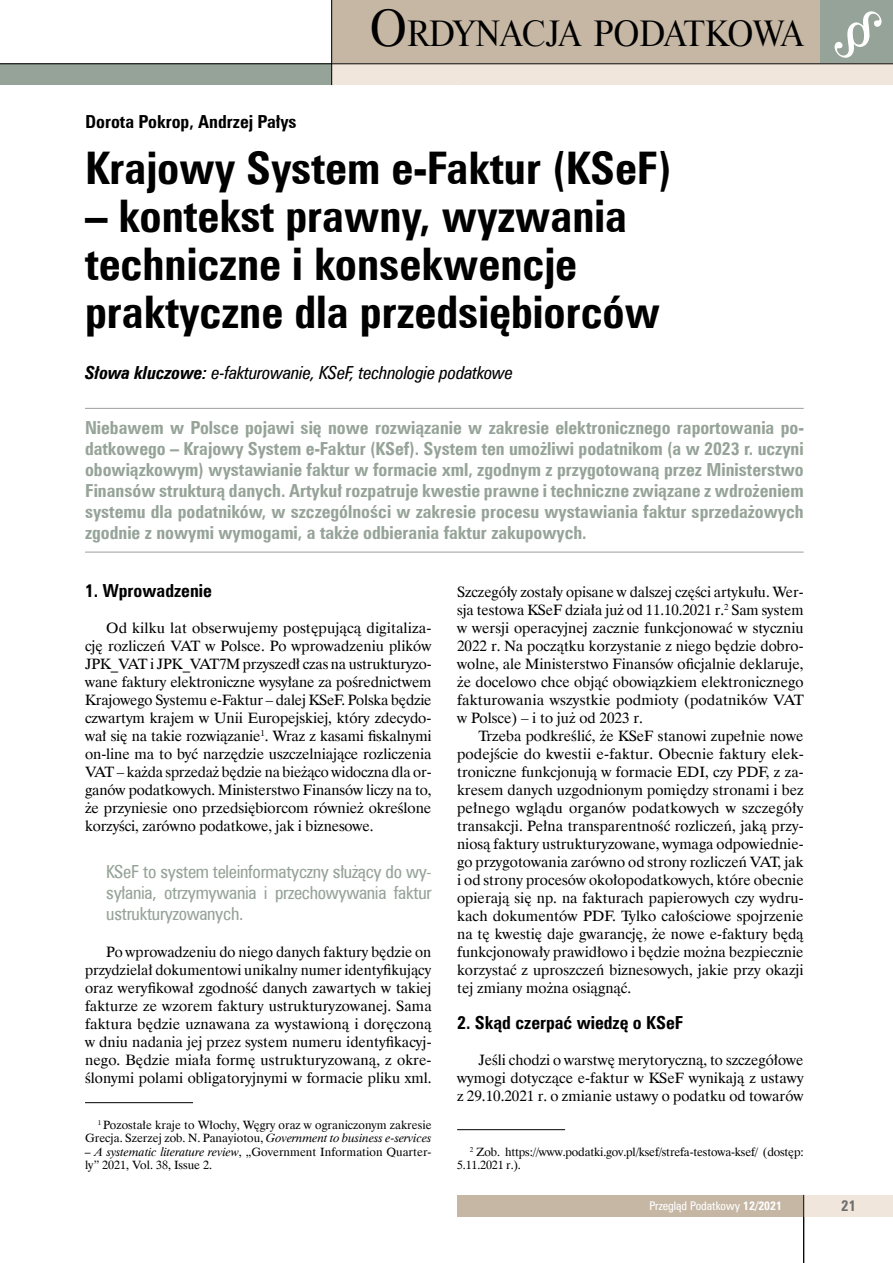
<style>
.page{position:relative;width:893px;height:1263px;background:#fff}
.page>*{position:absolute;margin:0;border:0;box-sizing:border-box;transform-origin:0 0}
.t1{font:700 45px/48px "Zurich Cn EU";color:#000}
.t2{font:34.65px "Dutch 801 Hd EU";letter-spacing:-.03em;color:#000;scale:.96 1}
.t3{font:700 18px/21px "Zurich Cn EU";color:#96a398;text-align:justify}
.t4{font:18px/21px "Zurich Cn EU";letter-spacing:-.015em;color:#96a398;text-align:justify}
.t5{font:700 18px "Zurich Cn EU";color:#000}
.t6{font:italic 18px "Zurich Cn EU";letter-spacing:-.01em;color:#000}
.t7{font:15px/18px "Dutch 801 EU Normal";color:#000;text-align:justify}
.t8{font:700 15px "Zurich Cn EU";color:#6f6f6e}
.t9{font:12px/13.5px "Dutch 801 EU Normal";color:#000}
.t10{font:12px "Zurich Cn EU";color:#fff}
.t11{font:700 12px "Zurich Cn EU";color:#fff}
.s1{font-size:49.5px}
.s2{font-weight:700}
.s3{font-family:"Dutch 801 EU Italic"}
</style>
<div class="page">
<div style="left:332px;top:0;width:489px;height:63px;background:#c6b7a4"></div>
<div style="left:0;top:64px;width:332px;height:21px;background:#96a398"></div>
<div style="left:821px;top:0;width:72px;height:63px;background:#96a398"></div>
<svg style="left:834px;top:11px;width:48px;height:47px"></svg>
<div style="left:332px;top:64px;width:561px;height:21px;background:#f0e6db"></div>
<hr style="left:0;top:63px;width:893px;height:1px;background:#000">
<hr style="left:331px;top:0;width:1px;height:85px;background:#000">
<div style="left:457px;top:1195px;width:347px;height:21px;background:#c6b7a4"></div>
<div style="left:804px;top:1195px;width:89px;height:21px;background:#f0e6db"></div>
<hr style="left:803px;top:1195px;width:1px;height:68px;background:#000">
<hr style="left:85px;top:408px;width:719px;height:1px;background:#9c9d9d">
<hr style="left:85px;top:552px;width:719px;height:1px;background:#9c9d9d">
<hr style="left:85px;top:1102px;width:108px;height:1px;background:#000">
<hr style="left:457px;top:1129px;width:108px;height:1px;background:#000">
<h2 class="t2" style="left:370px;top:13px;width:453px"><span class="s1">O</span>RDYNACJA PODATKOWA</h2>
<p class="t5" style="left:85px;top:110px;width:213px">Dorota Pokrop, Andrzej Pałys</p>
<h1 class="t1" style="left:85px;top:144px;width:588px">Krajowy System e-Faktur (KSeF)</h1>
<h1 class="t1" style="left:85px;top:192px;width:577px">– kontekst prawny, wyzwania techniczne i konsekwencje praktyczne dla przedsiębiorców</h1>
<p class="t6" style="left:85px;top:362px;width:430px"><span class="s2">Słowa kluczowe:</span> e-fakturowanie, KSeF, technologie podatkowe</p>
<p class="t3" style="left:85px;top:417px;width:720px">Niebawem w Polsce pojawi się nowe rozwiązanie w zakresie elektronicznego raportowania po&shy;datkowego – Krajowy System e-Faktur (KSef). System ten umożliwi podatnikom (a w 2023 r. uczyni obowiązkowym) wystawianie faktur w formacie xml, zgodnym z przygotowaną przez Ministerstwo Finansów strukturą danych. Artykuł rozpatruje kwestie prawne i techniczne związane z wdrożeniem systemu dla podatników, w szczególności w zakresie procesu wystawiania faktur sprzedażowych zgodnie z nowymi wymogami, a także odbierania faktur zakupowych.</p>
<p class="t5" style="left:85px;top:579px;width:128px">1. Wprowadzenie</p>
<p class="t7" style="left:85px;top:619px;width:348px;text-indent:21px">Od kilku lat obserwujemy postępującą digitaliza&shy;cję rozliczeń VAT w Polsce. Po wprowadzeniu plików JPK_VAT i JPK_VAT7M przyszedł czas na ustrukturyzo&shy;wane faktury elektroniczne wysyłane za pośrednictwem Krajowego Systemu e-Faktur – dalej KSeF. Polska będzie czwartym krajem w Unii Europejskiej, który zdecydo&shy;wał się na takie rozwiązanie<sup>1</sup>. Wraz z kasami fiskalnymi on-line ma to być narzędzie uszczelniające rozliczenia VAT – każda sprzedaż będzie na bieżąco widoczna dla or&shy;ganów podatkowych. Ministerstwo Finansów liczy na to, że przyniesie ono przedsiębiorcom również określone korzyści, zarówno podatkowe, jak i biznesowe.</p>
<p class="t4" style="left:106px;top:861px;width:327px">KSeF to system teleinformatyczny służący do wy&shy;syłania, otrzymywania i przechowywania faktur ustrukturyzowanych.</p>
<p class="t7" style="left:85px;top:943px;width:348px;text-indent:21px">Po wprowadzeniu do niego danych faktury będzie on przydzielał dokumentowi unikalny numer identyfikujący oraz weryfikował zgodność danych zawartych w takiej fakturze ze wzorem faktury ustrukturyzowanej. Sama faktura będzie uznawana za wystawioną i doręczoną w dniu nadania jej przez system numeru identyfikacyj&shy;nego. Będzie miała formę ustrukturyzowaną, z okre&shy;ślonymi polami obligatoryjnymi w formacie pliku xml.</p>
<p class="t9" style="left:85px;top:1118px;width:348px;text-align:right"><sup>1</sup> Pozostałe kraje to Włochy, Węgry oraz w ograniczonym zakresie<br>Grecja. Szerzej zob. N. Panayiotou, <span class="s3">Government to business e-services</span></p>
<p class="t9" style="left:85px;top:1145px;width:348px"><span class="s3">– A systematic literature review</span>, „Government Information Quarter&shy;ly” 2021, Vol. 38, Issue 2.</p>
<p class="t7" style="left:457px;top:583px;width:348px">Szczegóły zostały opisane w dalszej części artykułu. Wer&shy;sja testowa KSeF działa już od 11.10.2021 r.<sup>2</sup> Sam system w wersji operacyjnej zacznie funkcjonować w styczniu 2022 r. Na początku korzystanie z niego będzie dobro&shy;wolne, ale Ministerstwo Finansów oficjalnie deklaruje, że docelowo chce objąć obowiązkiem elektronicznego fakturowania wszystkie podmioty (podatników VAT w Polsce) – i to już od 2023 r.</p>
<p class="t7" style="left:457px;top:727px;width:348px;text-indent:21px">Trzeba podkreślić, że KSeF stanowi zupełnie nowe podejście do kwestii e-faktur. Obecnie faktury elek&shy;troniczne funkcjonują w formacie EDI, czy PDF, z za&shy;kresem danych uzgodnionym pomiędzy stronami i bez pełnego wglądu organów podatkowych w szczegóły transakcji. Pełna transparentność rozliczeń, jaką przy&shy;niosą faktury ustrukturyzowane, wymaga odpowiednie&shy;go przygotowania zarówno od strony rozliczeń VAT, jak i od strony procesów okołopodatkowych, które obecnie opierają się np. na fakturach papierowych czy wydru&shy;kach dokumentów PDF. Tylko całościowe spojrzenie na tę kwestię daje gwarancję, że nowe e-faktury będą funkcjonowały prawidłowo i będzie można bezpiecznie korzystać z uproszczeń biznesowych, jakie przy okazji tej zmiany można osiągnąć.</p>
<p class="t5" style="left:457px;top:1011px;width:228px">2. Skąd czerpać wiedzę o KSeF</p>
<p class="t7" style="left:457px;top:1051px;width:348px;text-indent:21px">Jeśli chodzi o warstwę merytoryczną, to szczegółowe wymogi dotyczące e-faktur w KSeF wynikają z ustawy z 29.10.2021 r. o zmianie ustawy o podatku od towarów</p>
<p class="t9" style="left:457px;top:1145px;width:348px;text-indent:13px"><sup>2</sup> Zob. https://www.podatki.gov.pl/ksef/strefa-testowa-ksef/ (dostęp:<br>5.11.2021 r.).</p>
<p class="t11" style="left:749px;top:1198px;width:34px">4/2018</p>
<p class="t8" style="left:841px;top:1197px;width:16px">21</p>
<p class="t10" style="left:649px;top:1198px;width:92px">Przegląd Podatkowy</p>
<p class="t10" style="left:655px;top:1198px;width:101px">Przegląd Podatkowy<span class="s2">12</span></p>
<p class="t11" style="left:770px;top:1198px;width:13px">21</p>
</div>
